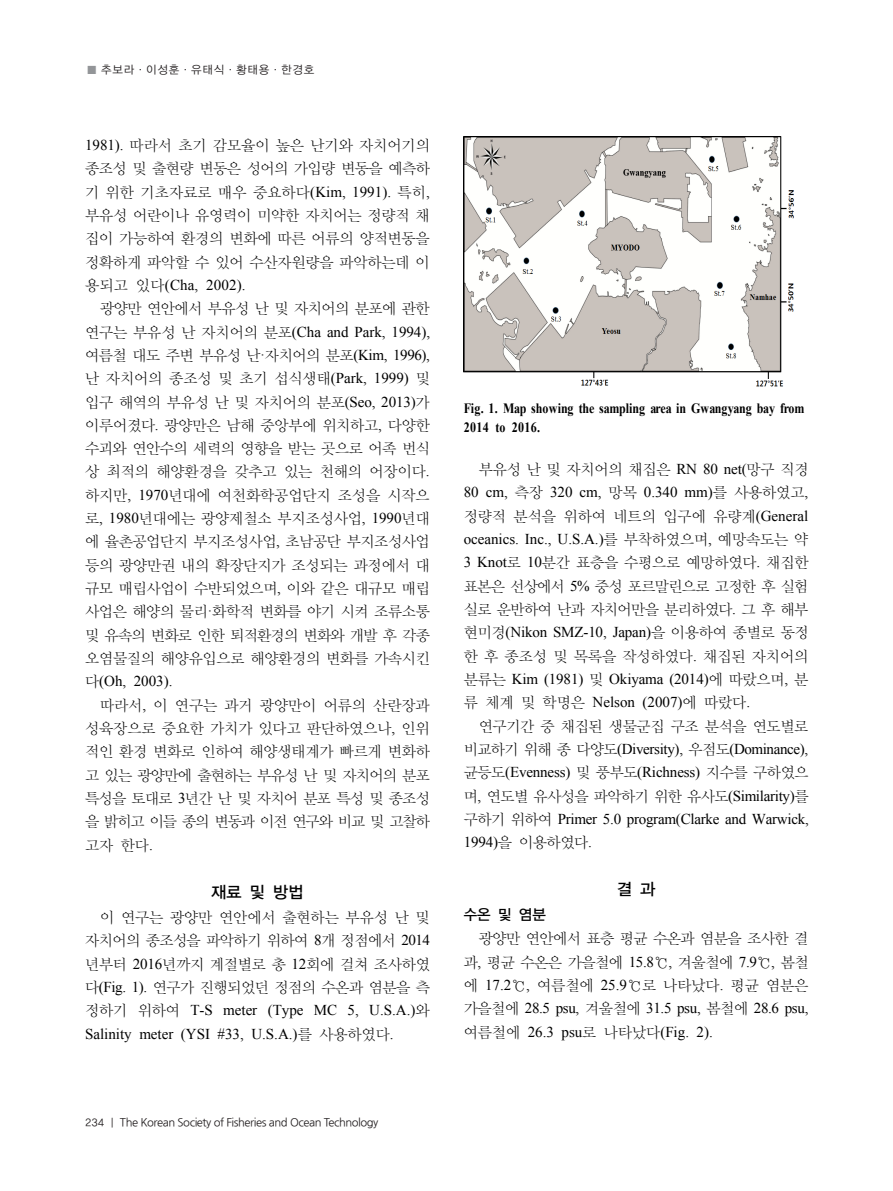
<style>
.page{position:relative;width:893px;height:1191px;background:#fff}
.page>*{position:absolute;margin:0;border:0;box-sizing:border-box;transform-origin:0 0}
.t1{font:16.5px "YDIYGO330";color:#000}
.t2{font:15px/23.2px "YDIY Mj O310";letter-spacing:-.01em;color:#000;text-align:justify}
.t3{font:15px "Times New Roman";letter-spacing:-.01em;color:#000}
.t4{font:15px "YDIY Mj O310";letter-spacing:-.03em;color:#000}
.t5{font:15px "YDIY Mj O310";letter-spacing:-.035em;color:#000}
.t6{font:15px "YDIY Mj O310";letter-spacing:-.04em;color:#000}
.t7{font:15px "YDIY Mj O310";letter-spacing:-.05em;color:#000}
.t8{font:15px "YDIY Mj O310";letter-spacing:.01em;color:#000}
.t9{font:15px "YDIY Mj O310";letter-spacing:-.065em;color:#000}
.t10{font:14.7px "YDIYGO330";color:#000}
.t11{font:700 14.25px/19px "Times New Roman";letter-spacing:-.01em;color:#000;scale:.85 1}
.t12{font:11.25px "Nanum Gothic";letter-spacing:-.04em;color:#231f20}
.t13{font:11.25px "YDIYGO120 KS Cpc EUC H";color:#231f20}
.s1{font-size:13.5px;color:#939598}
.s2{font-family:"Times New Roman"}
.s3{font-family:"YDIY Mj O310"}
.s4{font-family:"YDIYGO120 KS Cpc EUC H"}
</style>
<div class="page">
<img style="left:464px;top:137px;width:330px;height:250px">
<p class="t13" style="left:85px;top:64px;width:231px"><span class="s1">■</span> 추보라·이성훈·유태식·황태용·한경호</p>
<p class="t2" style="left:85px;top:135px;width:346px"><span class="s2">1981).</span> 따라서 초기 감모율이 높은 난기와 자치어기의</p>
<p class="t4" style="left:85px;top:161px;width:346px">종조성 및 출현량 변동은 성어의 가입량 변동을 예측하</p>
<p class="t8" style="left:85px;top:185px;width:346px">기 위한 기초자료로 매우 중요하다<span class="s2">(Kim, 1991).</span> 특히<span class="s2">,</span></p>
<p class="t2" style="left:85px;top:204px;width:346px">부유성 어란이나 유영력이 미약한 자치어는 정량적 채</p>
<p class="t2" style="left:85px;top:228px;width:346px">집이 가능하여 환경의 변화에 따른 어류의 양적변동을</p>
<p class="t2" style="left:85px;top:251px;width:346px">정확하게 파악할 수 있어 수산자원량을 파악하는데 이</p>
<p class="t3" style="left:85px;top:275px;width:162px"><span class="s3">용되고 있다</span>(Cha, 2002).</p>
<p class="t4" style="left:100px;top:301px;width:331px">광양만 연안에서 부유성 난 및 자치어의 분포에 관한</p>
<p class="t3" style="left:85px;top:321px;width:347px"><span class="s3">연구는 부유성 난 자치어의 분포</span>(Cha and Park, 1994),</p>
<p class="t4" style="left:85px;top:348px;width:346px">여름철 대도 주변 부유성 난<span class="s2">·</span>자치어의 분포<span class="s2">(Kim, 1996),</span></p>
<p class="t2" style="left:85px;top:368px;width:346px">난 자치어의 종조성 및 초기 섭식생태<span class="s2">(Park, 1999)</span> 및</p>
<p class="t2" style="left:85px;top:391px;width:346px">입구 해역의 부유성 난 및 자치어의 분포<span class="s2">(Seo, 2013)</span>가</p>
<p class="t2" style="left:85px;top:414px;width:346px">이루어졌다<span class="s2">.</span> 광양만은 남해 중앙부에 위치하고<span class="s2">,</span> 다양한</p>
<p class="t2" style="left:85px;top:438px;width:346px">수괴와 연안수의 세력의 영향을 받는 곳으로 어족 번식</p>
<p class="t2" style="left:85px;top:461px;width:346px">상 최적의 해양환경을 갖추고 있는 천해의 어장이다<span class="s2">.</span></p>
<p class="t2" style="left:85px;top:484px;width:346px">하지만<span class="s2">, 1970</span>년대에 여천화학공업단지 조성을 시작으</p>
<p class="t2" style="left:85px;top:507px;width:346px">로<span class="s2">, 1980</span>년대에는 광양제철소 부지조성사업<span class="s2">, 1990</span>년대</p>
<p class="t2" style="left:85px;top:531px;width:346px">에 율촌공업단지 부지조성사업<span class="s2">,</span> 초남공단 부지조성사업</p>
<p class="t2" style="left:85px;top:554px;width:346px">등의 광양만권 내의 확장단지가 조성되는 과정에서 대</p>
<p class="t2" style="left:85px;top:577px;width:346px">규모 매립사업이 수반되었으며<span class="s2">,</span> 이와 같은 대규모 매립</p>
<p class="t2" style="left:85px;top:601px;width:346px">사업은 해양의 물리<span class="s2">·</span>화학적 변화를 야기 시켜 조류소통</p>
<p class="t7" style="left:85px;top:627px;width:346px">및 유속의 변화로 인한 퇴적환경의 변화와 개발 후 각종</p>
<p class="t2" style="left:85px;top:647px;width:346px">오염물질의 해양유입으로 해양환경의 변화를 가속시킨</p>
<p class="t3" style="left:85px;top:671px;width:89px"><span class="s3">다</span>(Oh, 2003).</p>
<p class="t2" style="left:100px;top:694px;width:331px">따라서<span class="s2">,</span> 이 연구는 과거 광양만이 어류의 산란장과</p>
<p class="t2" style="left:85px;top:717px;width:346px">성육장으로 중요한 가치가 있다고 판단하였으나<span class="s2">,</span> 인위</p>
<p class="t2" style="left:85px;top:740px;width:346px">적인 환경 변화로 인하여 해양생태계가 빠르게 변화하</p>
<p class="t7" style="left:85px;top:767px;width:346px">고 있는 광양만에 출현하는 부유성 난 및 자치어의 분포</p>
<p class="t6" style="left:85px;top:791px;width:346px">특성을 토대로 <span class="s2">3</span>년간 난 및 자치어 분포 특성 및 종조성</p>
<p class="t9" style="left:85px;top:814px;width:346px">을 밝히고 이들 종의 변동과 이전 연구와 비교 및 고찰하</p>
<p class="t2" style="left:85px;top:834px;width:69px">고자 한다<span class="s2">.</span></p>
<p class="t1" style="left:211px;top:882px;width:94px">재료 및 방법</p>
<p class="t2" style="left:85px;top:906px;width:346px;text-indent:15px">이 연구는 광양만 연안에서 출현하는 부유성 난 및 자치어의 종조성을 파악하기 위하여 <span class="s2">8</span>개 정점에서 <span class="s2">2014 </span>년부터 <span class="s2">2016</span>년까지 계절별로 총 <span class="s2">12</span>회에 걸쳐 조사하였 다<span class="s2">(Fig. 1).</span> 연구가 진행되었던 정점의 수온과 염분을 측 정하기 위하여 <span class="s2">T-S meter (Type MC 5, U.S.A.)</span>와 <span class="s2">Salinity meter (YSI #33, U.S.A.)</span>를 사용하였다<span class="s2">.</span></p>
<p class="t12" style="left:85px;top:1117px;width:295px"><span class="s4">234 |</span> The Korean Society of Fisheries and Ocean Technology</p>
<p class="t11" style="left:464px;top:398px;width:402px">Fig. 1. Map showing the sampling area in Gwangyang bay from<br>2014 to 2016.</p>
<p class="t2" style="left:479px;top:459px;width:331px">부유성 난 및 자치어의 채집은 <span class="s2">RN 80 net(</span>망구 직경</p>
<p class="t3" style="left:464px;top:482px;width:346px">80 cm, <span class="s3">측장</span> 320 cm, <span class="s3">망목</span> 0.340 mm)<span class="s3">를 사용하였고</span>,</p>
<p class="t2" style="left:464px;top:505px;width:346px">정량적 분석을 위하여 네트의 입구에 유량계<span class="s2">(General</span></p>
<p class="t3" style="left:464px;top:529px;width:346px">oceanics. Inc., U.S.A.)<span class="s3">를 부착하였으며</span>, <span class="s3">예망속도는 약</span></p>
<p class="t2" style="left:464px;top:552px;width:346px"><span class="s2">3 Knot</span>로 <span class="s2">10</span>분간 표층을 수평으로 예망하였다<span class="s2">.</span> 채집한</p>
<p class="t6" style="left:464px;top:579px;width:346px">표본은 선상에서 <span class="s2">5%</span> 중성 포르말린으로 고정한 후 실험</p>
<p class="t5" style="left:464px;top:602px;width:346px">실로 운반하여 난과 자치어만을 분리하였다<span class="s2">.</span> 그 후 해부</p>
<p class="t3" style="left:464px;top:622px;width:347px"><span class="s3">현미경</span>(Nikon SMZ-10, Japan)<span class="s3">을 이용하여 종별로 동정</span></p>
<p class="t2" style="left:464px;top:645px;width:346px">한 후 종조성 및 목록을 작성하였다<span class="s2">.</span> 채집된 자치어의</p>
<p class="t3" style="left:464px;top:669px;width:346px"><span class="s3">분류는</span> Kim (1981) <span class="s3">및</span> Okiyama (2014)<span class="s3">에 따랐으며</span>, <span class="s3">분</span></p>
<p class="t3" style="left:464px;top:692px;width:288px"><span class="s3">류 체계 및 학명은</span> Nelson (2007)<span class="s3">에 따랐다</span>.</p>
<p class="t2" style="left:479px;top:715px;width:331px">연구기간 중 채집된 생물군집 구조 분석을 연도별로</p>
<p class="t3" style="left:464px;top:739px;width:346px"><span class="s3">비교하기 위해 종 다양도</span>(Diversity), <span class="s3">우점도</span>(Dominance),</p>
<p class="t3" style="left:464px;top:762px;width:346px"><span class="s3">균등도</span>(Evenness) <span class="s3">및 풍부도</span>(Richness) <span class="s3">지수를 구하였으</span></p>
<p class="t5" style="left:464px;top:788px;width:346px">며<span class="s2">,</span> 연도별 유사성을 파악하기 위한 유사도<span class="s2">(Similarity)</span>를</p>
<p class="t3" style="left:464px;top:809px;width:347px"><span class="s3">구하기 위하여</span> Primer 5.0 program(Clarke and Warwick,</p>
<p class="t3" style="left:464px;top:832px;width:130px">1994)<span class="s3">을 이용하였다</span>.</p>
<p class="t1" style="left:617px;top:880px;width:40px">결 과</p>
<p class="t10" style="left:464px;top:906px;width:84px">수온 및 염분</p>
<p class="t2" style="left:464px;top:927px;width:346px;text-indent:15px">광양만 연안에서 표층 평균 수온과 염분을 조사한 결 과<span class="s2">,</span> 평균 수온은 가을철에 <span class="s2">15.8</span>℃<span class="s2">,</span> 겨울철에 <span class="s2">7.9</span>℃<span class="s2">,</span> 봄철 에 <span class="s2">17.2</span>℃<span class="s2">,</span> 여름철에 <span class="s2">25.9</span>℃로 나타났다<span class="s2">.</span> 평균 염분은 가을철에 <span class="s2">28.5 psu,</span> 겨울철에 <span class="s2">31.5 psu,</span> 봄철에 <span class="s2">28.6 psu, </span>여름철에 <span class="s2">26.3 psu</span>로 나타났다<span class="s2">(Fig. 2).</span></p>
</div>
